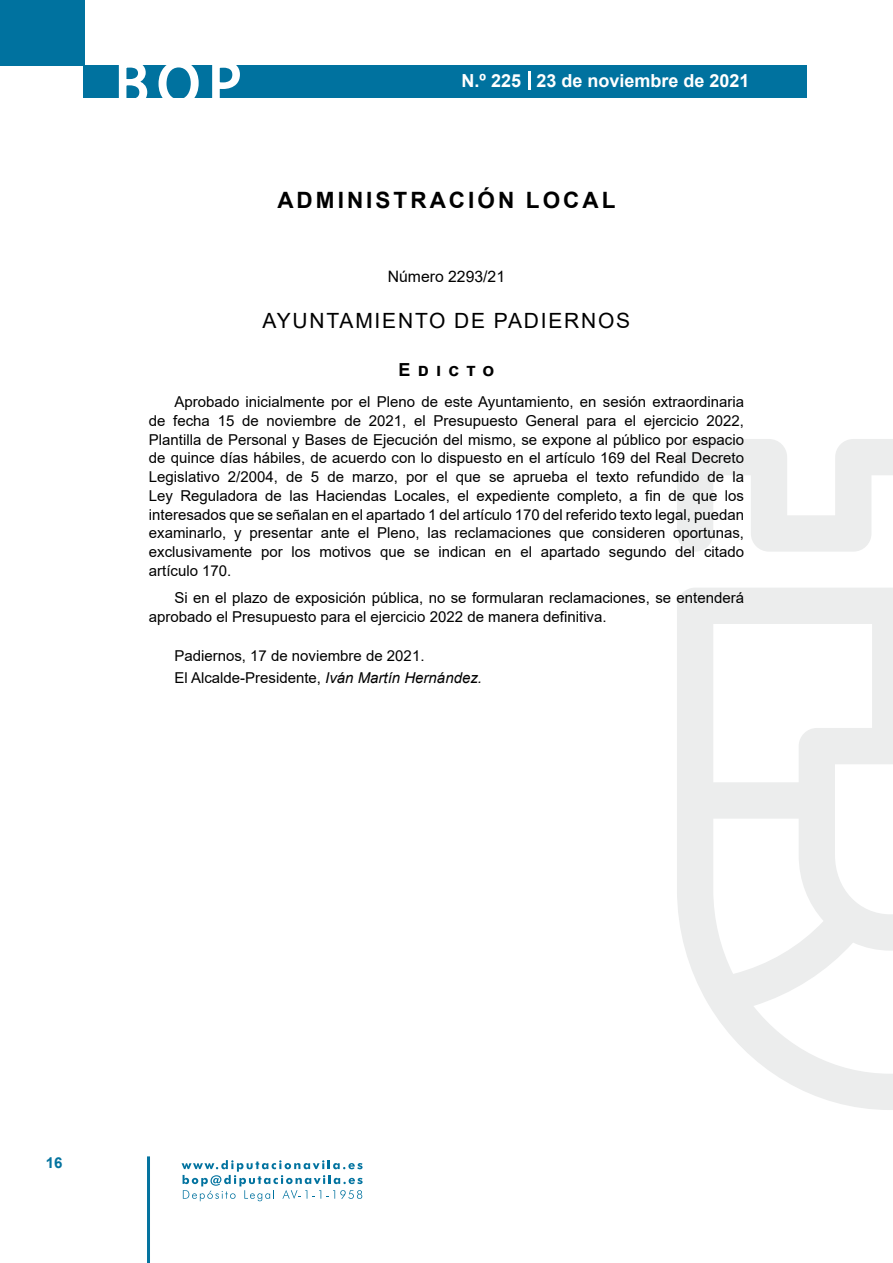
<style>
.page{position:relative;width:893px;height:1263px;background:#fff}
.page>*{position:absolute;margin:0;border:0;box-sizing:border-box;transform-origin:0 0}
.t1{font:500 61.5px "Avant Garde";color:#fff}
.t2{font:700 22.5px "Arial";letter-spacing:.135em;color:#000}
.t3{font:21px "Arial";letter-spacing:.085em;color:#000}
.t4{font:700 18px "Arial";color:#fff}
.t5{font:700 18px "Arial";letter-spacing:.4em;color:#000}
.t6{font:15.75px "Arial";color:#000}
.t7{font:15px/18.8px "Arial";color:#000}
.t8{font:700 15px "Arial";color:#04739f}
.s1{font-style:italic}
</style>
<div class="page">
<div style="left:0;top:0;width:85px;height:65px;background:#00729f"></div>
<div style="left:84px;top:65px;width:723px;height:33px;background:#00729f"></div>
<svg style="left:118px;top:65px;width:30px;height:33px"></svg>
<svg style="left:158px;top:65px;width:41px;height:33px"></svg>
<svg style="left:212px;top:65px;width:28px;height:33px"></svg>
<svg style="left:182px;top:1160px;width:181px;height:41px"></svg>
<hr style="left:147px;top:1156px;width:3px;height:107px;background:#04739f">
<svg style="left:529px;top:71px;width:2px;height:19px"></svg>
<svg style="left:677px;top:439px;width:216px;height:671px"></svg>
<h1 class="t1" style="left:115px;top:46px;width:128px">BOP</h1>
<p class="t4" style="left:462px;top:68px;width:289px">N.º 225 23 de noviembre de 2021</p>
<h2 class="t2" style="left:277px;top:184px;width:340px">ADMINISTRACIÓN LOCAL</h2>
<p class="t6" style="left:388px;top:266px;width:119px">Número 2293/21</p>
<h3 class="t3" style="left:263px;top:307px;width:369px">AYUNTAMIENTO DE PADIERNOS</h3>
<p class="t5" style="left:399px;top:356px;width:97px">Edicto</p>
<p class="t7" style="left:149px;top:392px;width:597px;text-align:justify;text-indent:26px">Aprobado inicialmente por el Pleno de este Ayuntamiento, en sesión extraordinaria de fecha 15 de noviembre de 2021, el Presupuesto General para el ejercicio 2022, Plantilla de Personal y Bases de Ejecución del mismo, se expone al público por espacio de quince días hábiles, de acuerdo con lo dispuesto en el artículo 169 del Real Decreto Legislativo 2/2004, de 5 de marzo, por el que se aprueba el texto refundido de la Ley Reguladora de las Haciendas Locales, el expediente completo, a fin de que los interesados que se señalan en el apartado 1 del artículo 170 del referido texto legal, puedan examinarlo, y presentar ante el Pleno, las reclamaciones que consideren oportunas, exclusivamente por los motivos que se indican en el apartado segundo del citado artículo 170.</p>
<p class="t7" style="left:149px;top:588px;width:597px;text-indent:26px">Si en el plazo de exposición pública, no se formularan reclamaciones, se entenderá aprobado el Presupuesto para el ejercicio 2022 de manera definitiva.</p>
<p class="t7" style="left:174px;top:645px;width:309px;line-height:22.2px">Padiernos, 17 de noviembre de 2021.<br>El Alcalde-Presidente, <span class="s1">Iván Martín Hernández.</span></p>
<p class="t8" style="left:46px;top:1152px;width:18px">16</p>
</div>
